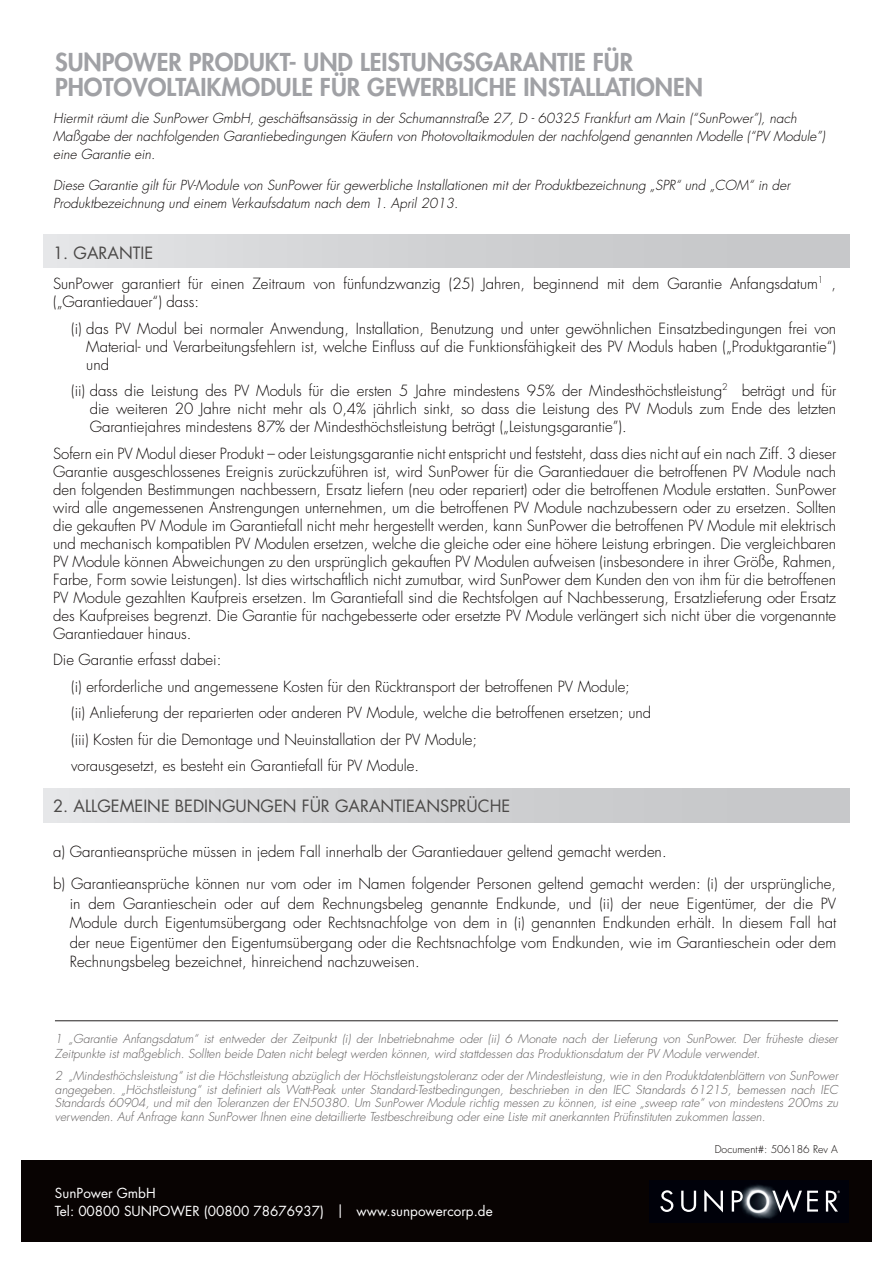
<style>
.page{position:relative;width:893px;height:1263px;background:#fff}
.page>*{position:absolute;margin:0;border:0;box-sizing:border-box;transform-origin:0 0}
.t1{font:800 24px/25.5px "Futura Std";color:#a0a1a5}
.t2{font:16.5px "Futura Std";color:#4b4948}
.t3{font:300 15px/18px "Futura Std";letter-spacing:-.005em;color:#080302;text-align:justify}
.t4{font:italic 300 13.5px/18px "Futura Std";color:#080302}
.t5{font:13.5px/18px "Futura Std";color:#fff}
.t6{font:italic 300 12px/13.5px "Futura Std";color:#5f5c5c}
.t7{font:300 10.5px "Futura Std";color:#080302}
</style>
<div class="page">
<div style="left:21px;top:1161px;width:851px;height:81px;background:#080302"></div>
<img style="left:673px;top:1183px;width:167px;height:37px">
<svg style="left:660px;top:1190px;width:13px;height:22px"></svg>
<svg style="left:681px;top:1191px;width:15px;height:21px"></svg>
<svg style="left:704px;top:1190px;width:19px;height:22px"></svg>
<svg style="left:732px;top:1191px;width:11px;height:20px"></svg>
<svg style="left:772px;top:1189px;width:46px;height:24px"></svg>
<svg style="left:826px;top:1191px;width:14px;height:20px"></svg>
<div style="left:44px;top:234px;width:805px;height:34px;background:linear-gradient(to right,#e2e3e5,#c2c3c5)"></div>
<div style="left:44px;top:789px;width:805px;height:33px;background:linear-gradient(to right,#e2e3e5,#c2c3c5)"></div>
<hr style="left:55px;top:1020px;width:783px;height:1px;background:#231f20">
<h1 class="t1" style="left:55px;top:49px;width:649px">SUNPOWER PRODUKT- UND LEISTUNGSGARANTIE FÜR<br>PHOTOVOLTAIKMODULE FÜR GEWERBLICHE INSTALLATIONEN</h1>
<p class="t4" style="left:53px;top:109px;width:773px">Hiermit räumt die SunPower GmbH, geschäftsansässig in der Schumannstraße 27, D - 60325 Frankfurt am Main (“SunPower”), nach<br>Maßgabe der nachfolgenden Garantiebedingungen Käufern von Photovoltaikmodulen der nachfolgend genannten Modelle (“PV Module”) eine Garantie ein.</p>
<p class="t4" style="left:53px;top:177px;width:738px">Diese Garantie gilt für PV-Module von SunPower für gewerbliche Installationen mit der Produktbezeichnung „SPR“ und „COM“ in der<br>Produktbezeichnung und einem Verkaufsdatum nach dem 1. April 2013.</p>
<p class="t2" style="left:53px;top:242px;width:99px">1. GARANTIE</p>
<p class="t3" style="left:53px;top:275px;width:784px">SunPower garantiert für einen Zeitraum von fünfundzwanzig (25) Jahren, beginnend mit dem Garantie Anfangsdatum<sup>1</sup> , („Garantiedauer“) dass:</p>
<p class="t3" style="left:86px;top:320px;width:751px;text-indent:-15px">(i) das PV Modul bei normaler Anwendung, Installation, Benutzung und unter gewöhnlichen Einsatzbedingungen frei von Material- und Verarbeitungsfehlern ist, welche Einfluss auf die Funktionsfähigkeit des PV Moduls haben („Produktgarantie“) und</p>
<p class="t3" style="left:90px;top:382px;width:748px;text-indent:-19px">(ii) dass die Leistung des PV Moduls für die ersten 5 Jahre mindestens 95% der Mindesthöchstleistung<sup>2</sup> beträgt und für die weiteren 20 Jahre nicht mehr als 0,4% jährlich sinkt, so dass die Leistung des PV Moduls zum Ende des letzten Garantiejahres mindestens 87% der Mindesthöchstleistung beträgt („Leistungsgarantie”).</p>
<p class="t3" style="left:53px;top:445px;width:785px">Sofern ein PV Modul dieser Produkt – oder Leistungsgarantie nicht entspricht und feststeht, dass dies nicht auf ein nach Ziff. 3 dieser Garantie ausgeschlossenes Ereignis zurückzuführen ist, wird SunPower für die Garantiedauer die betroffenen PV Module nach den folgenden Bestimmungen nachbessern, Ersatz liefern (neu oder repariert) oder die betroffenen Module erstatten. SunPower wird alle angemessenen Anstrengungen unternehmen, um die betroffenen PV Module nachzubessern oder zu ersetzen. Sollten die gekauften PV Module im Garantiefall nicht mehr hergestellt werden, kann SunPower die betroffenen PV Module mit elektrisch und mechanisch kompatiblen PV Modulen ersetzen, welche die gleiche oder eine höhere Leistung erbringen. Die vergleichbaren PV Module können Abweichungen zu den ursprünglich gekauften PV Modulen aufweisen (insbesondere in ihrer Größe, Rahmen, Farbe, Form sowie Leistungen). Ist dies wirtschaftlich nicht zumutbar, wird SunPower dem Kunden den von ihm für die betroffenen PV Module gezahlten Kaufpreis ersetzen. Im Garantiefall sind die Rechtsfolgen auf Nachbesserung, Ersatzlieferung oder Ersatz des Kaufpreises begrenzt. Die Garantie für nachgebesserte oder ersetzte PV Module verlängert sich nicht über die vorgenannte Garantiedauer hinaus.</p>
<p class="t3" style="left:71px;top:647px;width:581px;line-height:26.5px;text-align:left;text-indent:-18px">Die Garantie erfasst dabei:<br>(i) erforderliche und angemessene Kosten für den Rücktransport der betroffenen PV Module;<br>(ii) Anlieferung der reparierten oder anderen PV Module, welche die betroffenen ersetzen; und (iii) Kosten für die Demontage und Neuinstallation der PV Module;<br>vorausgesetzt, es besteht ein Garantiefall für PV Module.</p>
<p class="t2" style="left:53px;top:796px;width:169px">2. ALLGEMEINE BEDINGUNGEN</p>
<p class="t2" style="left:302px;top:796px;width:136px">FÜR GARANTIEANSPR</p>
<p class="t2" style="left:467px;top:796px;width:34px">ÜCHE</p>
<p class="t3" style="left:53px;top:836px;width:785px;line-height:32.2px">a) Garantieansprüche müssen in jedem Fall innerhalb der Garantiedauer geltend gemacht werden.<br>b) Garantieansprüche können nur vom oder im Namen folgender Personen geltend gemacht werden: (i) der ursprüngliche,</p>
<p class="t3" style="left:70px;top:894px;width:768px;line-height:19.5px">in dem Garantieschein oder auf dem Rechnungsbeleg genannte Endkunde, und (ii) der neue Eigentümer, der die PV Module durch Eigentumsübergang oder Rechtsnachfolge von dem in (i) genannten Endkunden erhält. In diesem Fall hat der neue Eigentümer den Eigentumsübergang oder die Rechtsnachfolge vom Endkunden, wie im Garantieschein oder dem Rechnungsbeleg bezeichnet, hinreichend nachzuweisen.</p>
<p class="t6" style="left:55px;top:1032px;width:784px;line-height:15px">1 „Garantie Anfangsdatum“ ist entweder der Zeitpunkt (i) der Inbetriebnahme oder (ii) 6 Monate nach der Lieferung von SunPower. Der früheste dieser<br>Zeitpunkte ist maßgeblich. Sollten beide Daten nicht belegt werden können, wird stattdessen das Produktionsdatum der PV Module verwendet.</p>
<p class="t6" style="left:55px;top:1070px;width:785px;text-align:justify">2 „Mindesthöchsleistung“ ist die Höchstleistung abzüglich der Höchstleistungstoleranz oder der Mindestleistung, wie in den Produktdatenblättern von SunPower angegeben. „Höchstleistung“ ist definiert als Watt-Peak unter Standard-Testbedingungen, beschrieben in den IEC Standards 61215, bemessen nach IEC Standards 60904, und mit den Toleranzen der EN50380. Um SunPower Module richtig messen zu können, ist eine „sweep rate“ von mindestens 200ms zu verwenden. Auf Anfrage kann SunPower Ihnen eine detaillierte Testbeschreibung oder eine Liste mit anerkannten Prüfinstituten zukommen lassen.</p>
<p class="t7" style="left:715px;top:1142px;width:125px">Document#: 506186 Rev A</p>
<p class="t5" style="left:55px;top:1184px;width:439px">SUNPOWER GMBH<br>TEL: 00800 SUNPOWER (00800 78676937) | WWW.SUNPOWERCORP.DE</p>
</div>
